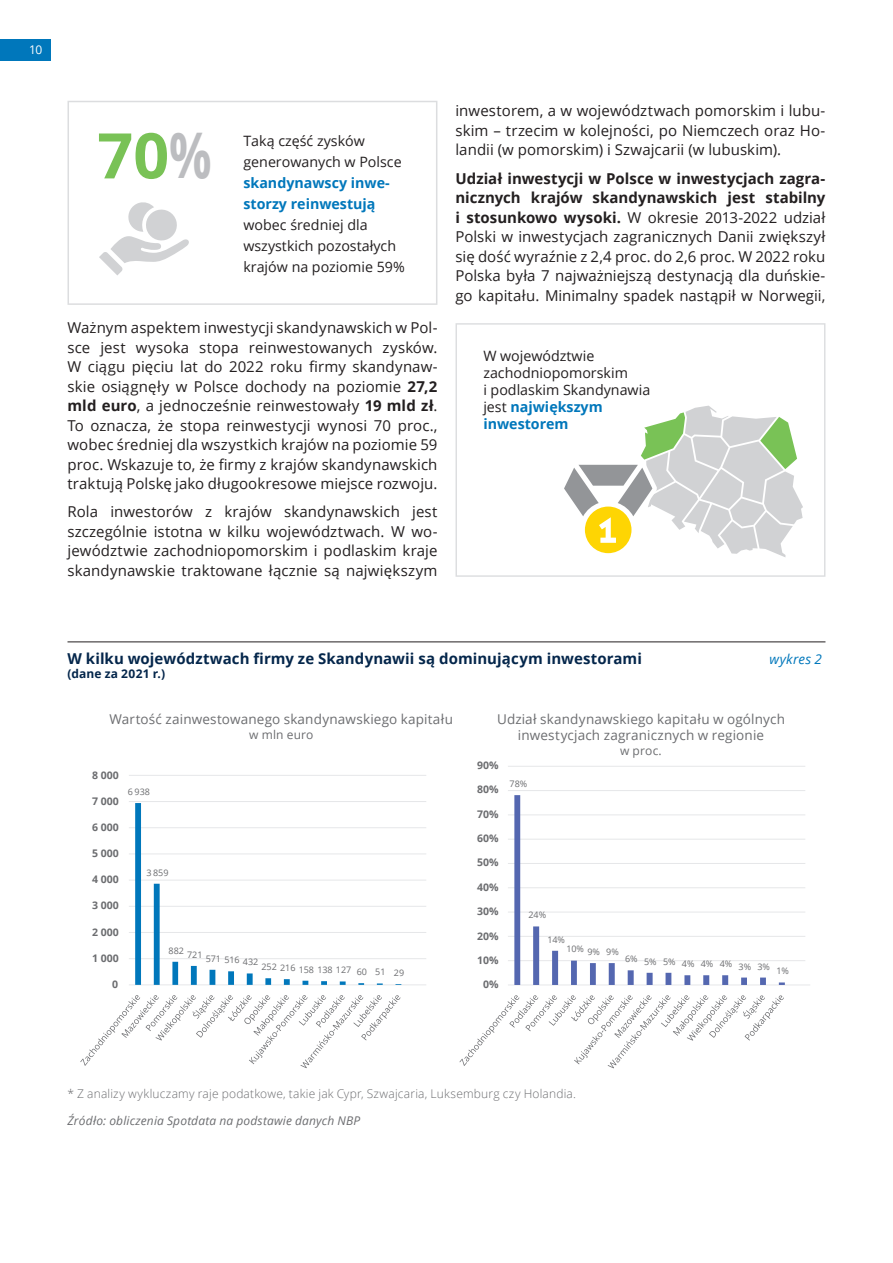
<style>
.page{position:relative;width:893px;height:1263px;background:#fff}
.page>*{position:absolute;margin:0;border:0;box-sizing:border-box;transform-origin:0 0}
.t1{font:700 63px "Open Sans";color:#79c256}
.txt_01{font:15px/19.5px "Open Sans";letter-spacing:.005em;color:#231f20;text-align:justify}
.chart_title_01{font:700 15px "Open Sans";letter-spacing:.005em;color:#04264b}
.t2{font:14.25px/21px "Open Sans";color:#231f20}
.t3{font:13.5px/16.2px "Open Sans";letter-spacing:.01em;color:#6c6d70;text-align:center}
.chart_title_01-2{font:italic 13.5px "Open Sans";letter-spacing:.015em;color:#07b}
.chart_info_01{font:300 12px "Open Sans";letter-spacing:.015em;color:#6c6d70}
.chart_resource_1{font:italic 12px "Open Sans";letter-spacing:.015em;color:#6c6d70}
.chart_title_01-3{font:700 12px "Open Sans";letter-spacing:.02em;color:#04264b}
.t4{font:12px "Open Sans";letter-spacing:.015em;color:#6c6d70}
.t5{font:12px "Open Sans";color:#fff}
.t6{font:700 10.5px "Open Sans";color:#6c6d70}
.t7{font:9px "Open Sans";letter-spacing:-.005em;color:#6c6d70}
.s1{color:#bcbdc0}
.s2{font-weight:700;color:#07b}
.s3{font-weight:700}
</style>
<div class="page">
<svg style="left:68px;top:101px;width:369px;height:204px"></svg>
<svg style="left:99px;top:201px;width:92px;height:74px"></svg>
<svg style="left:455px;top:323px;width:370px;height:254px"></svg>
<svg style="left:559px;top:406px;width:244px;height:152px"></svg>
<hr style="left:68px;top:641px;width:757px;height:1px;background:#231f20">
<hr style="left:129px;top:984px;width:297px;height:1px;background:#e6e7e9">
<hr style="left:129px;top:958px;width:297px;height:1px;background:#e6e7e9">
<hr style="left:129px;top:932px;width:297px;height:1px;background:#e6e7e9">
<hr style="left:129px;top:906px;width:297px;height:1px;background:#e6e7e9">
<hr style="left:129px;top:880px;width:297px;height:1px;background:#e6e7e9">
<hr style="left:129px;top:853px;width:297px;height:1px;background:#e6e7e9">
<hr style="left:129px;top:827px;width:297px;height:1px;background:#e6e7e9">
<hr style="left:129px;top:801px;width:297px;height:1px;background:#e6e7e9">
<hr style="left:129px;top:775px;width:297px;height:1px;background:#e6e7e9">
<hr style="left:508px;top:960px;width:297px;height:1px;background:#e6e7e9">
<hr style="left:508px;top:936px;width:297px;height:1px;background:#e6e7e9">
<hr style="left:508px;top:912px;width:297px;height:1px;background:#e6e7e9">
<hr style="left:508px;top:887px;width:297px;height:1px;background:#e6e7e9">
<hr style="left:508px;top:863px;width:297px;height:1px;background:#e6e7e9">
<hr style="left:508px;top:839px;width:297px;height:1px;background:#e6e7e9">
<hr style="left:508px;top:814px;width:297px;height:1px;background:#e6e7e9">
<hr style="left:508px;top:790px;width:297px;height:1px;background:#e6e7e9">
<hr style="left:508px;top:766px;width:297px;height:1px;background:#e6e7e9">
<hr style="left:508px;top:984px;width:302px;height:1px;background:#e6e7e9">
<svg style="left:514px;top:795px;width:271px;height:190px"></svg>
<svg style="left:135px;top:803px;width:266px;height:182px"></svg>
<svg style="left:80px;top:995px;width:320px;height:73px"></svg>
<svg style="left:459px;top:995px;width:325px;height:73px"></svg>
<div style="left:0;top:39px;width:51px;height:21px;background:#07b"></div>
<p class="t5" style="left:29px;top:42px;width:15px">10</p>
<p class="t1" style="left:97px;top:111px;width:116px">70<span class="s1">%</span></p>
<p class="t2" style="left:243px;top:130px;width:163px">Taką część zysków generowanych w Polsce <span class="s2">skandynawscy inwe&shy;storzy reinwestują </span>wobec średniej dla wszystkich pozostałych krajów na poziomie 59%</p>
<p class="txt_01" style="left:68px;top:318px;width:371px">Ważnym aspektem inwestycji skandynawskich w Pol&shy;sce jest wysoka stopa reinwestowanych zysków.<br>W ciągu pięciu lat do 2022 roku firmy skandynaw&shy;skie osiągnęły w Polsce dochody na poziomie <span class="s3">27,2 mld euro</span>, a jednocześnie reinwestowały <span class="s3">19 mld zł</span>.<br>To oznacza, że stopa reinwestycji wynosi 70 proc., wobec średniej dla wszystkich krajów na poziomie 59 proc. Wskazuje to, że firmy z krajów skandynawskich traktują Polskę jako długookresowe miejsce rozwoju.</p>
<p class="txt_01" style="left:68px;top:502px;width:371px">Rola inwestorów z krajów skandynawskich jest szczególnie istotna w kilku województwach. W wo&shy;jewództwie zachodniopomorskim i podlaskim kraje skandynawskie traktowane łącznie są największym</p>
<p class="txt_01" style="left:455px;top:101px;width:371px">inwestorem, a w województwach pomorskim i lubu&shy;skim – trzecim w kolejności, po Niemczech oraz Ho&shy;landii (w pomorskim) i Szwajcarii (w lubuskim).</p>
<p class="txt_01" style="left:455px;top:168px;width:371px"><span class="s3">Udział inwestycji w Polsce w inwestycjach zagra&shy;nicznych krajów skandynawskich jest stabilny i stosunkowo wysoki.</span> W okresie 2013-2022 udział Polski w inwestycjach zagranicznych Danii zwiększył się dość wyraźnie z 2,4 proc. do 2,6 proc. W 2022 roku Polska była 7 najważniejszą destynacją dla duńskie&shy;go kapitału. Minimalny spadek nastąpił w Norwegii,</p>
<p class="t2" style="left:483px;top:347px;width:168px;line-height:17.1px">W województwie zachodniopomorskim<br>i podlaskim Skandynawia jest <span class="s2">największym inwestorem</span></p>
<p class="chart_title_01" style="left:68px;top:647px;width:576px">W kilku województwach firmy ze Skandynawii są dominującym inwestorami</p>
<p class="chart_title_01-2" style="left:769px;top:649px;width:54px">wykres 2</p>
<p class="chart_title_01-3" style="left:68px;top:665px;width:99px">(dane za 2021 r.)</p>
<p class="t3" style="left:110px;top:711px;width:345px">Wartość zainwestowanego skandynawskiego kapitału</p>
<p class="t4" style="left:249px;top:726px;width:66px">w mln euro</p>
<p class="t6" style="left:92px;top:767px;width:28px">8 000</p>
<p class="t6" style="left:92px;top:793px;width:28px">7 000</p>
<p class="t6" style="left:92px;top:820px;width:28px">6 000</p>
<p class="t6" style="left:92px;top:846px;width:28px">5 000</p>
<p class="t6" style="left:92px;top:872px;width:28px">4 000</p>
<p class="t6" style="left:92px;top:898px;width:28px">3 000</p>
<p class="t6" style="left:92px;top:924px;width:28px">2 000</p>
<p class="t6" style="left:92px;top:951px;width:28px">1 000</p>
<p class="t6" style="left:112px;top:977px;width:7px">0</p>
<p class="t7" style="left:128px;top:785px;width:23px">6 938</p>
<p class="t7" style="left:147px;top:866px;width:23px">3 859</p>
<p class="t7" style="left:169px;top:944px;width:17px">882</p>
<p class="t7" style="left:187px;top:953px;width:73px">721 571 516 432</p>
<p class="t7" style="left:262px;top:964px;width:144px">252 216 158 138 127 60 51 29</p>
<p class="t3" style="left:497px;top:711px;width:289px">Udział skandynawskiego kapitału w ogólnych inwestycjach zagranicznych w regionie</p>
<p class="t4" style="left:620px;top:742px;width:43px">w proc.</p>
<p class="t6" style="left:477px;top:758px;width:23px">90%</p>
<p class="t6" style="left:477px;top:782px;width:23px">80%</p>
<p class="t6" style="left:477px;top:806px;width:23px">70%</p>
<p class="t6" style="left:477px;top:831px;width:23px">60%</p>
<p class="t6" style="left:477px;top:855px;width:23px">50%</p>
<p class="t6" style="left:477px;top:879px;width:23px">40%</p>
<p class="t6" style="left:477px;top:904px;width:23px">30%</p>
<p class="t6" style="left:477px;top:928px;width:23px">20%</p>
<p class="t6" style="left:477px;top:952px;width:23px">10%</p>
<p class="t6" style="left:483px;top:977px;width:17px">0%</p>
<p class="t7" style="left:510px;top:777px;width:19px">78%</p>
<p class="t7" style="left:529px;top:909px;width:19px">24%</p>
<p class="t7" style="left:547px;top:933px;width:19px">14%</p>
<p class="t7" style="left:566px;top:945px;width:54px">10% 9% 9%</p>
<p class="t7" style="left:625px;top:958px;width:146px">6% 5% 5% 4% 4% 4% 3% 3%</p>
<p class="t7" style="left:776px;top:965px;width:14px">1%</p>
<p class="chart_info_01" style="left:68px;top:1085px;width:510px">* Z analizy wykluczamy raje podatkowe, takie jak Cypr, Szwajcaria, Luksemburg czy Holandia.</p>
<p class="chart_resource_1" style="left:68px;top:1112px;width:294px">Źródło: obliczenia Spotdata na podstawie danych NBP</p>
</div>
